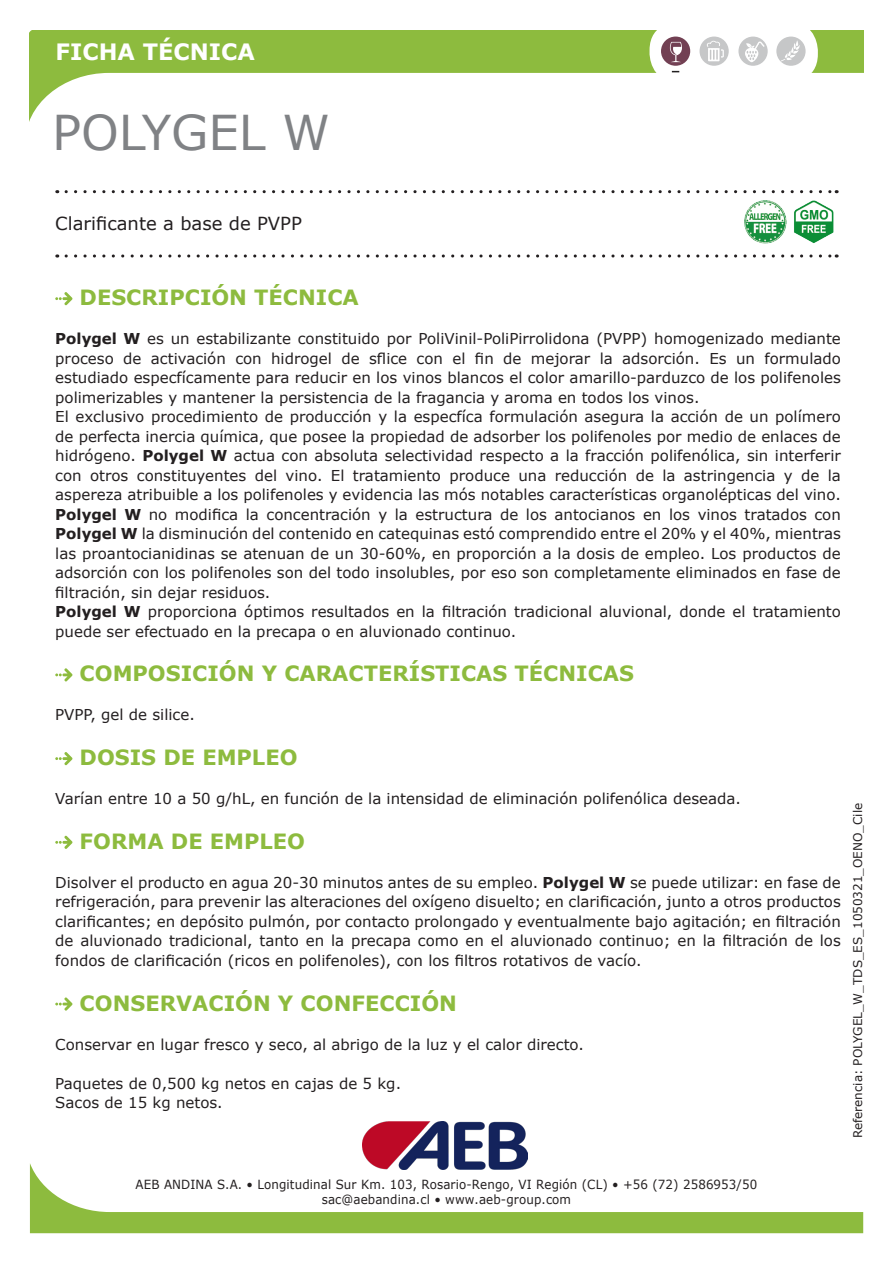
<style>
.page{position:relative;width:893px;height:1263px;background:#fff}
.page>*{position:absolute;margin:0;border:0;box-sizing:border-box;transform-origin:0 0}
.t1{font:48px "Verdana";color:#808285}
.t2{font:700 22.5px "Verdana";color:#fff}
.testo_ok{font:700 21px "Verdana";color:#8dbb3e}
.Benefici_prodotto{font:18px "Verdana";color:#231f20}
.testo_ok-2{font:15px/19.5px "Verdana";color:#231f20;text-align:justify}
.t3{font:12.6px/15.1px "Verdana";letter-spacing:.01em;color:#231f20;text-align:center;scale:.94 1}
.Reference{font:12px "Verdana";color:#231f20}
.s1{font-weight:700}
</style>
<div class="page">
<img style="left:363px;top:1121px;width:164px;height:42px">
<svg style="left:30px;top:1163px;width:833px;height:70px"></svg>
<svg style="left:30px;top:30px;width:833px;height:89px"></svg>
<div style="left:651px;top:22px;width:167px;height:60px;background:#fff;border-radius:28px"></div>
<div style="left:776px;top:37px;width:30px;height:29px;background:#c6c7c8;border-radius:50%"></div>
<svg style="left:781px;top:41px;width:19px;height:20px"></svg>
<div style="left:738px;top:37px;width:30px;height:29px;background:#c6c7c8;border-radius:50%"></div>
<div style="left:661px;top:37px;width:29px;height:29px;background:#724053;border-radius:50%"></div>
<div style="left:699px;top:37px;width:30px;height:29px;background:#c6c7c8;border-radius:50%"></div>
<svg style="left:707px;top:41px;width:17px;height:20px"></svg>
<svg style="left:670px;top:42px;width:12px;height:20px"></svg>
<svg style="left:745px;top:41px;width:20px;height:21px"></svg>
<svg style="left:66px;top:190px;width:771px;height:3px"></svg>
<svg style="left:66px;top:254px;width:771px;height:4px"></svg>
<svg style="left:55px;top:292px;width:17px;height:13px"></svg>
<svg style="left:55px;top:668px;width:17px;height:13px"></svg>
<svg style="left:55px;top:752px;width:17px;height:13px"></svg>
<svg style="left:55px;top:836px;width:17px;height:13px"></svg>
<svg style="left:55px;top:997px;width:17px;height:13px"></svg>
<img style="left:744px;top:201px;width:90px;height:43px">
<h2 class="t2" style="left:56px;top:36px;width:201px">FICHA TÉCNICA</h2>
<p class="t1" style="left:52px;top:100px;width:279px">POLYGEL W</p>
<p class="Benefici_prodotto" style="left:55px;top:212px;width:248px">Clarificante a base de PVPP</p>
<p class="testo_ok" style="left:80px;top:283px;width:281px">DESCRIPCIÓN TÉCNICA</p>
<p class="testo_ok-2" style="left:55px;top:329px;width:787px"><span class="s1">Polygel W</span> es un estabilizante constituido por PoliVinil-PoliPirrolidona (PVPP) homogenizado mediante proceso de activación con hidrogel de sflice con el fin de mejorar la adsorción. Es un formulado estudiado especfícamente para reducir en los vinos blancos el color amarillo-parduzco de los polifenoles polimerizables y mantener la persistencia de la fragancia y aroma en todos los vinos.</p>
<p class="testo_ok-2" style="left:55px;top:407px;width:787px">El exclusivo procedimiento de producción y la especfíca formulación asegura la acción de un polímero de perfecta inercia química, que posee la propiedad de adsorber los polifenoles por medio de enlaces de hidrógeno. <span class="s1">Polygel W</span> actua con absoluta selectividad respecto a la fracción polifenólica, sin interferir con otros constituyentes del vino. El tratamiento produce una reducción de la astringencia y de la aspereza atribuible a los polifenoles y evidencia las mós notables características organolépticas del vino.</p>
<p class="testo_ok-2" style="left:55px;top:504px;width:787px"><span class="s1">Polygel W</span> no modifica la concentración y la estructura de los antocianos en los vinos tratados con <span class="s1">Polygel W</span> la disminución del contenido en catequinas estó comprendido entre el 20% y el 40%, mientras las proantocianidinas se atenuan de un 30-60%, en proporción a la dosis de empleo. Los productos de adsorción con los polifenoles son del todo insolubles, por eso son completamente eliminados en fase de filtración, sin dejar residuos.</p>
<p class="testo_ok-2" style="left:55px;top:602px;width:787px"><span class="s1">Polygel W</span> proporciona óptimos resultados en la filtración tradicional aluvional, donde el tratamiento puede ser efectuado en la precapa o en aluvionado continuo.</p>
<p class="testo_ok" style="left:80px;top:659px;width:556px">COMPOSICIÓN Y CARACTERÍSTICAS TÉCNICAS</p>
<p class="testo_ok-2" style="left:55px;top:705px;width:141px">PVPP, gel de silice.</p>
<p class="testo_ok" style="left:80px;top:743px;width:219px">DOSIS DE EMPLEO</p>
<p class="testo_ok-2" style="left:55px;top:789px;width:687px">Varían entre 10 a 50 g/hL, en función de la intensidad de eliminación polifenólica deseada.</p>
<p class="testo_ok" style="left:80px;top:826px;width:227px">FORMA DE EMPLEO</p>
<p class="testo_ok-2" style="left:55px;top:872px;width:787px">Disolver el producto en agua 20-30 minutos antes de su empleo. <span class="s1">Polygel W</span> se puede utilizar: en fase de refrigeración, para prevenir las alteraciones del oxígeno disuelto; en clarificación, junto a otros productos clarificantes; en depósito pulmón, por contacto prolongado y eventualmente bajo agitación; en filtración de aluvionado tradicional, tanto en la precapa como en el aluvionado continuo; en la filtración de los fondos de clarificación (ricos en polifenoles), con los filtros rotativos de vacío.</p>
<p class="testo_ok" style="left:80px;top:988px;width:379px">CONSERVACIÓN Y CONFECCIÓN</p>
<p class="testo_ok-2" style="left:55px;top:1034px;width:530px">Conservar en lugar fresco y seco, al abrigo de la luz y el calor directo.</p>
<p class="testo_ok-2" style="left:55px;top:1073px;width:347px">Paquetes de 0,500 kg netos en cajas de 5 kg.</p>
<p class="testo_ok-2" style="left:55px;top:1093px;width:169px">Sacos de 15 kg netos.</p>
<p class="Reference" style="left:850px;top:1138px;width:337px;rotate:-90deg">Referencia: POLYGEL_W_TDS_ES_1050321_OENO_Cile</p>
<p class="t3" style="left:136px;top:1176px;width:663px">AEB ANDINA S.A. • Longitudinal Sur Km. 103, Rosario-Rengo, VI Región (CL) • +56 (72) 2586953/50 sac@aebandina.cl • www.aeb-group.com</p>
</div>
